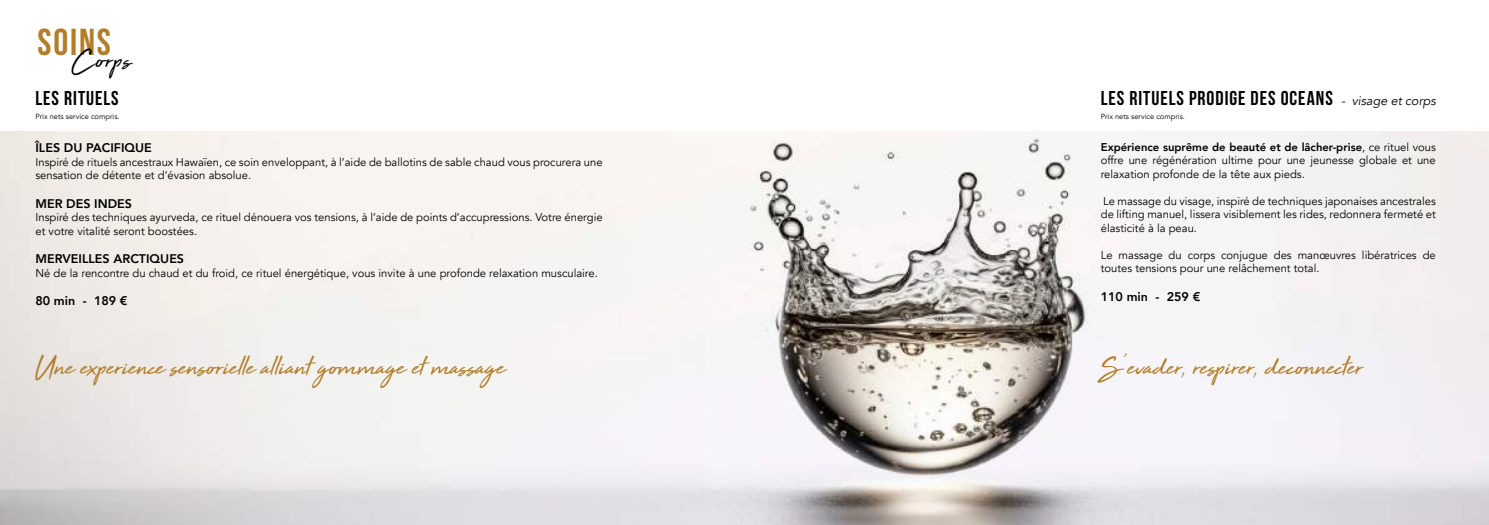
<style>
.page{position:relative;width:1489px;height:525px;background:#fff}
.page>*{position:absolute;margin:0;border:0;box-sizing:border-box;transform-origin:0 0}
.t1{font:700 37.5px "Bebas Neue";letter-spacing:.05em;color:#b37d2a}
.t2{font:30px "High Tide";color:#b37d2a}
.t3{font:30px "High Tide";letter-spacing:.03em;color:#000}
.t4{font:20px "Bebas Neue";letter-spacing:.05em;color:#000}
.t5{font:800 12.5px "Avenir";color:#000}
.t6{font:11.25px/13.5px "Avenir";color:#000}
.t7{font:7.5px "Avenir";color:#000}
.s1{font-family:"Avenir";font-style:italic;font-size:12.5px}
.s2{font-weight:800}
.s3{font-family:"Digatte Quill"}
</style>
<div class="page">
<img style="left:0;top:131px;width:1488px;height:393px">
<h1 class="t1" style="left:37px;top:21px;width:75px">SOINs</h1>
<h3 class="t4" style="left:35px;top:87px;width:85px">LES RITUELS</h3>
<p class="t7" style="left:35px;top:112px;width:86px">Prix nets service compris.</p>
<p class="t5" style="left:35px;top:138px;width:118px">ÎLES DU PACIFIQUE</p>
<p class="t6" style="left:35px;top:155px;width:568px">Inspiré de rituels ancestraux Hawaïen, ce soin enveloppant, à l’aide de ballotins de sable chaud vous procurera une sensation de détente et d’évasion absolue.</p>
<p class="t5" style="left:35px;top:194px;width:98px">MER DES INDES</p>
<p class="t6" style="left:35px;top:211px;width:568px">Inspiré des techniques ayurveda, ce rituel dénouera vos tensions, à l’aide de points d’accupressions. Votre énergie et votre vitalité seront boostées.</p>
<p class="t5" style="left:35px;top:249px;width:150px">MERVEILLES ARCTIQUES</p>
<p class="t6" style="left:35px;top:266px;width:564px">Né de la rencontre du chaud et du froid, ce rituel énergétique, vous invite à une profonde relaxation musculaire.</p>
<p class="t5" style="left:35px;top:291px;width:94px">80 min - 189 €</p>
<h2 class="t3" style="left:71px;top:39px;width:61px">Corps</h2>
<h3 class="t4" style="left:1100px;top:87px;width:336px">LES RITUELS PRODIGE DES OCEANS <span class="s1">- visage et corps</span></h3>
<p class="t7" style="left:1100px;top:112px;width:86px">Prix nets service compris.</p>
<p class="t6" style="left:1100px;top:140px;width:336px;text-align:justify"><span class="s2">Expérience suprême de beauté et de lâcher-prise</span>, ce rituel vous offre une régénération ultime pour une jeunesse globale et une relaxation profonde de la tête aux pieds.</p>
<p class="t6" style="left:1100px;top:194px;width:336px;text-align:justify">Le massage du visage, inspiré de techniques japonaises ancestrales de lifting manuel, lissera visiblement les rides, redonnera fermeté et élasticité à la peau.</p>
<p class="t6" style="left:1100px;top:248px;width:336px">Le massage du corps conjugue des manœuvres libératrices de toutes tensions pour une relâchement total.</p>
<p class="t5" style="left:1100px;top:287px;width:101px">110 min - 259 €</p>
<h2 class="t2" style="left:37px;top:346px;width:468px">Une experience sensorielle alliant gommage et massage</h2>
<h2 class="t2" style="left:1100px;top:346px;width:263px">S<span class="s3">’</span>evader<span class="s3">,</span> respirer<span class="s3">,</span> deconnecter</h2>
</div>
